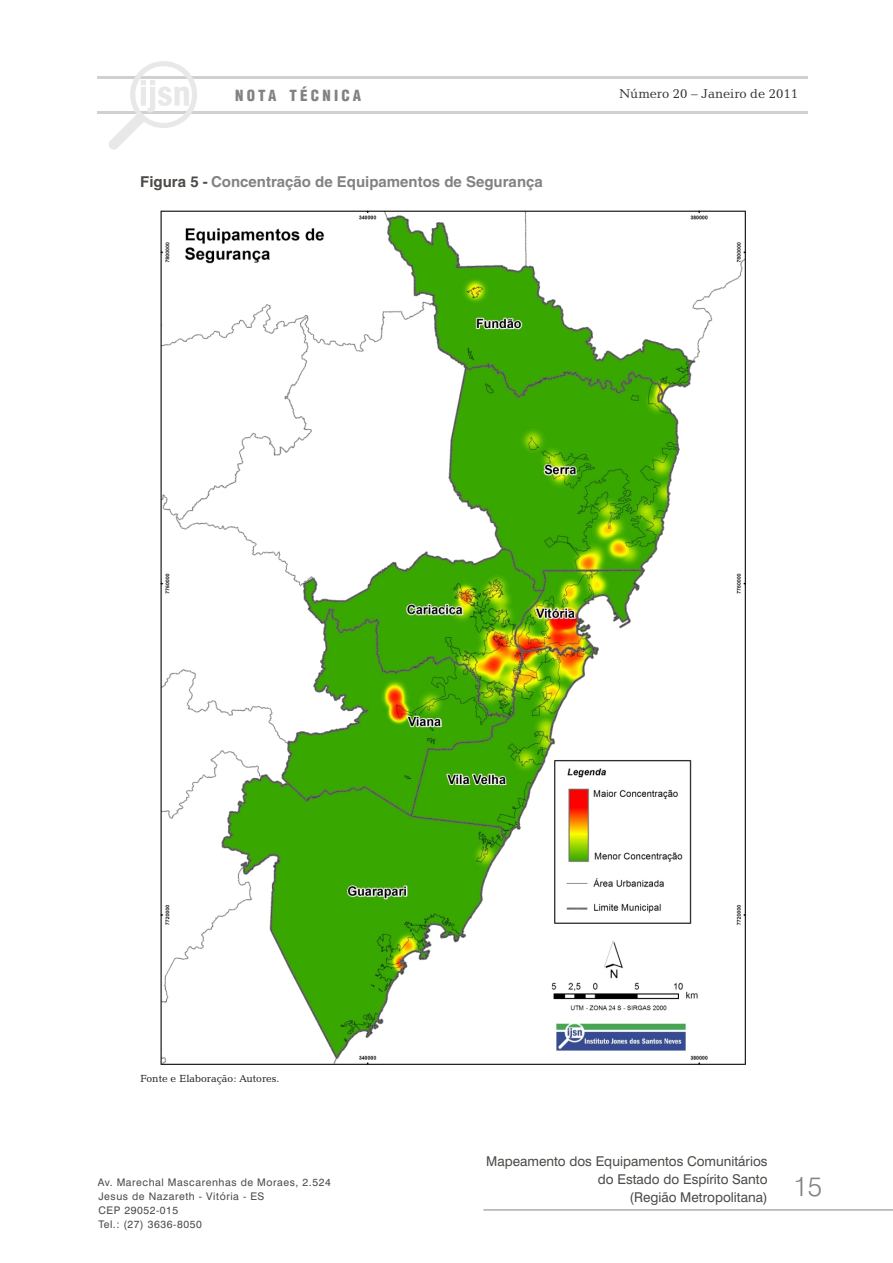
<style>
.page{position:relative;width:893px;height:1263px;background:#fff}
.page>*{position:absolute;margin:0;border:0;box-sizing:border-box;transform-origin:0 0}
.t1{font:300 27px "Swiss 721 BT";color:#828282}
.t2{font:700 15px "Helvetica LT";color:#828282}
.t3{font:900 condensed 15px "Helvetica LT";letter-spacing:.215em;color:#828282}
.t4{font:13.5px/18px "Swiss 721 BT";color:#4d4a47;text-align:right}
.t5{font:13.2px "Candida BT";color:#333}
.t6{font:10.5px/13.8px "Swiss 721 BT";letter-spacing:.055em;color:#4d4a47}
.t7{font:10.5px "Candida BT";color:#1f1a17}
.s1{color:#4d4a47}
</style>
<div class="page">
<hr style="left:483px;top:1209px;width:410px;height:1px;background:#828282">
<hr style="left:98px;top:76px;width:710px;height:2px;background:#d1cfcf">
<hr style="left:98px;top:111px;width:710px;height:3px;background:#d1cfcf">
<svg style="left:108px;top:61px;width:92px;height:89px"></svg>
<img style="left:160px;top:210px;width:587px;height:856px">
<h2 class="t3" style="left:235px;top:90px;width:128px">NOTA TÉCNICA</h2>
<p class="t5" style="left:619px;top:88px;width:181px">Número 20 – Janeiro de 2011</p>
<h2 class="t2" style="left:140px;top:175px;width:404px"><span class="s1">Figura 5 -</span> Concentração de Equipamentos de Segurança</h2>
<p class="t7" style="left:140px;top:1074px;width:140px">Fonte e Elaboração: Autores.</p>
<p class="t6" style="left:98px;top:1177px;width:234px">Av. Marechal Mascarenhas de Moraes, 2.524<br>Jesus de Nazareth - Vitória - ES<br>CEP 29052-015<br>Tel.: (27) 3636-8050</p>
<p class="t4" style="left:486px;top:1153px;width:283px">Mapeamento dos Equipamentos Comunitários do Estado do Espírito Santo<br>(Região Metropolitana)</p>
<h1 class="t1" style="left:794px;top:1175px;width:30px">15</h1>
</div>
